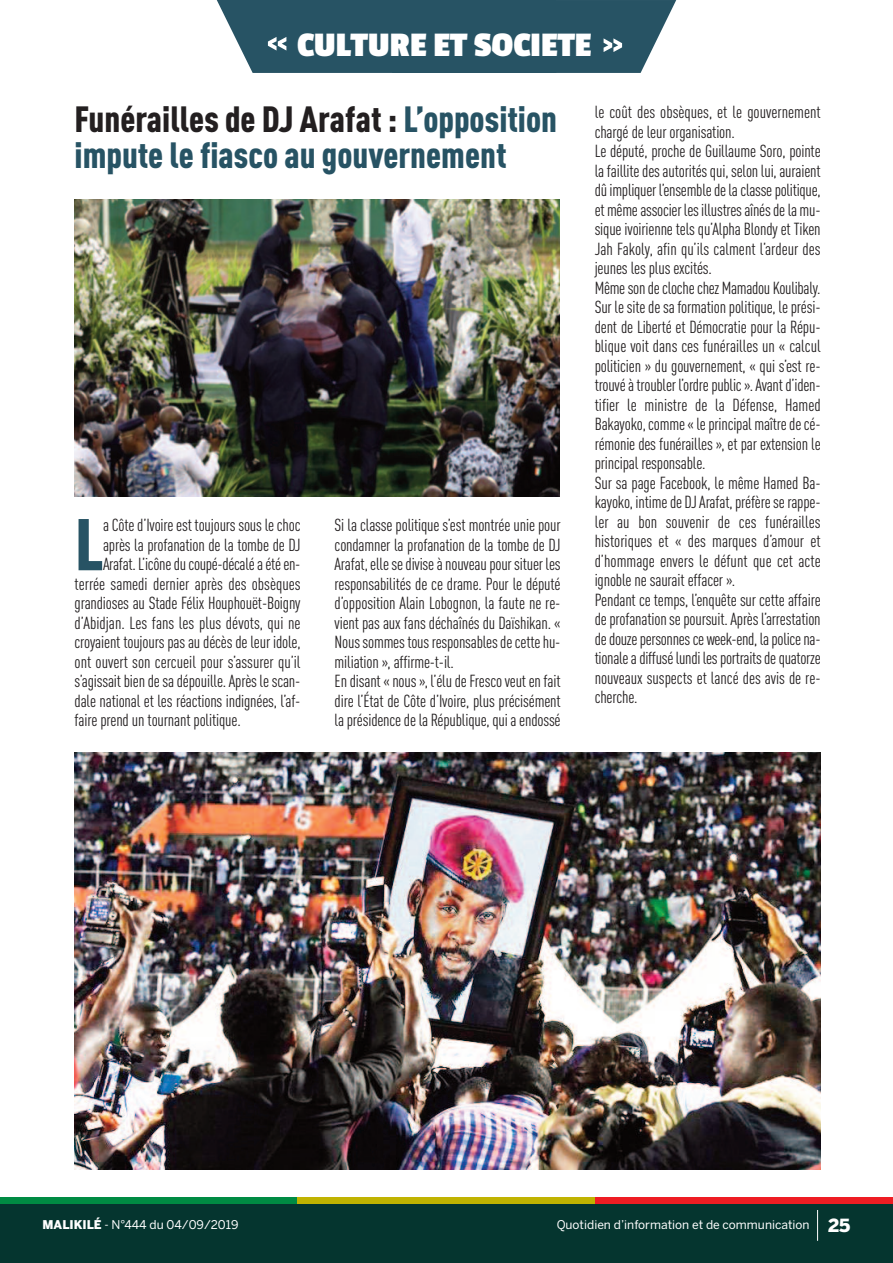
<style>
.page{position:relative;width:893px;height:1263px;background:#fff}
.page>*{position:absolute;margin:0;border:0;box-sizing:border-box;transform-origin:0 0}
.t1{font:900 condensed 72px "DIN Pro";color:#275364}
.t2{font:900 condensed 36px/36px "DIN Pro";color:#275364}
.t3{font:700 36px "Passion One";color:#fff}
.t4{font:condensed 17.25px/19.5px "DIN Pro";letter-spacing:-.01em;color:#231f20}
.t5{font:12px "Benton Sans";color:#fff}
.s1{color:#231f20}
.s2{font-weight:900}
.s3{font-weight:900;font-size:18px}
</style>
<div class="page">
<div style="left:0;top:1203px;width:893px;height:60px;background:#05352f"></div>
<div style="left:0;top:1197px;width:298px;height:6px;background:#008b43"></div>
<div style="left:298px;top:1197px;width:297px;height:6px;background:#c0b301"></div>
<div style="left:595px;top:1197px;width:297px;height:6px;background:#ee1d23"></div>
<hr style="left:817px;top:1210px;width:1px;height:31px;background:#fff">
<svg style="left:217px;top:0;width:459px;height:73px;background:#396171"></svg>
<img style="left:75px;top:199px;width:485px;height:297px">
<img style="left:75px;top:752px;width:745px;height:417px">
<h2 class="t3" style="left:297px;top:26px;width:296px">CULTURE ET SOCIETE</h2>
<h2 class="t2" style="left:75px;top:104px;width:484px"><span class="s1">Funérailles de DJ Arafat :</span> L’opposition impute le fiasco au gouvernement</h2>
<h1 class="t1" style="left:75px;top:519px;width:31px">L</h1>
<p class="t4" style="left:103px;top:517px;width:199px">a Côte d’Ivoire est toujours sous le choc</p>
<p class="t4" style="left:103px;top:537px;width:199px">après la profanation de la tombe de DJ</p>
<p class="t4" style="left:103px;top:556px;width:199px">Arafat.L’icôneducoupé-décaléaétéen-</p>
<p class="t4" style="left:75px;top:576px;width:228px">terrée samedi dernier après des obsèques</p>
<p class="t4" style="left:75px;top:595px;width:228px">grandioses au Stade Félix Houphouët-Boigny</p>
<p class="t4" style="left:75px;top:615px;width:228px">d’Abidjan. Les fans les plus dévots, qui ne</p>
<p class="t4" style="left:75px;top:634px;width:228px">croyaient toujours pas au décès de leur idole,</p>
<p class="t4" style="left:75px;top:654px;width:228px">ont ouvert son cercueil pour s’assurer qu’il</p>
<p class="t4" style="left:75px;top:673px;width:227px">s’agissait bien de sa dépouille. Après le scan-</p>
<p class="t4" style="left:75px;top:693px;width:227px">dale national et les réactions indignées, l’af-</p>
<p class="t4" style="left:75px;top:712px;width:168px">faire prend un tournant politique.</p>
<p class="t4" style="left:335px;top:517px;width:228px">Si la classe politique s’est montrée unie pour condamner la profanation de la tombe de DJ Arafat,ellesediviseànouveaupoursituer les responsabilités de ce drame. Pour le député d’opposition Alain Lobognon, la faute ne re&shy;vient pas aux fans déchaînés du Daïshikan. « Noussommestousresponsablesdecettehu&shy;miliation », affirme-t-il.<br>En disant « nous », l’élu de Fresco veut en fait dire l’État de Côte d’Ivoire, plus précisément la présidence de la République, qui a endossé</p>
<p class="t4" style="left:595px;top:104px;width:228px">le coût des obsèques, et le gouvernement chargé de leur organisation.<br>Le député, proche de Guillaume Soro, pointe la faillite des autorités qui, selon lui, auraient dûimpliquer l’ensembledelaclassepolitique, etmêmeassocier lesillustresaînésdelamu&shy;sique ivoirienne tels qu’Alpha Blondy et Tiken Jah Fakoly, afin qu’ils calment l’ardeur des jeunes les plus excités.<br>MêmesondeclochechezMamadou Koulibaly.<br>Sur le site de sa formation politique, le prési&shy;dent de Liberté et Démocratie pour la Répu&shy;blique voit dans ces funérailles un « calcul politicien » du gouvernement, « qui s’est re&shy;trouvéàtroubler l’ordrepublic».Avantd’iden&shy;tifier le ministre de la Défense, Hamed Bakayoko,comme«leprincipal maîtredecé&shy;rémonie des funérailles », et par extension le principal responsable.<br>Sur sa page Facebook, le même Hamed Ba&shy;kayoko, intimede DJArafat,préfèreserappe&shy;ler au bon souvenir de ces funérailles historiques et « des marques d’amour et d’hommage envers le défunt que cet acte ignoble ne saurait effacer ».<br>Pendant ce temps, l’enquête sur cette affaire deprofanationsepoursuit.Aprèsl’arrestation dedouzepersonnesce week-end, lapolicena&shy;tionaleadiffusélundi lesportraitsdequatorze nouveaux suspects et lancé des avis de re&shy;cherche.</p>
<p class="t5" style="left:43px;top:1218px;width:197px"><span class="s2">MALIKILÉ</span> - N°444 du 04/09/2019</p>
<p class="t5" style="left:557px;top:1218px;width:295px">Quotidien d’information et de communication <span class="s3">25</span></p>
</div>
